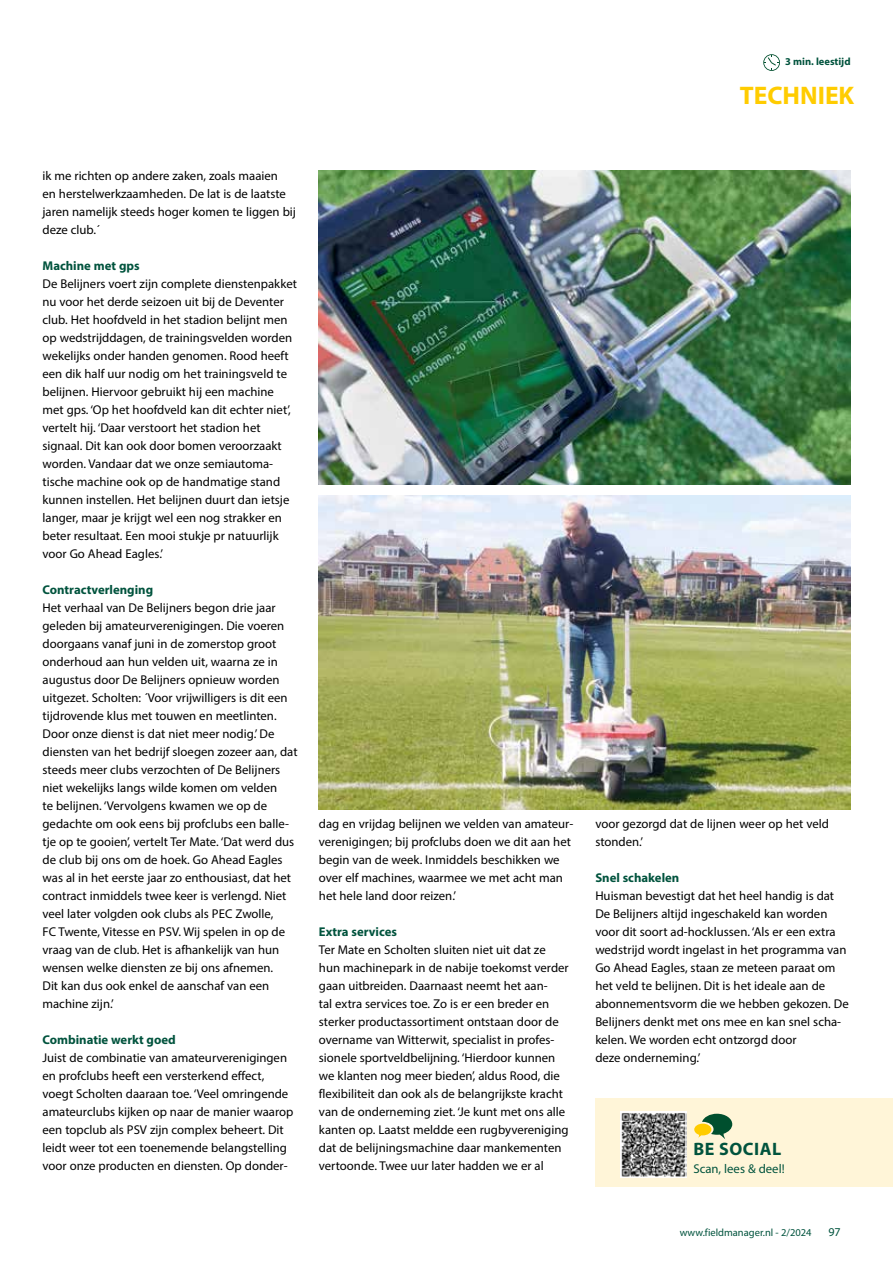
<style>
.page{position:relative;width:893px;height:1263px;background:#fff}
.page>*{position:absolute;margin:0;border:0;box-sizing:border-box;transform-origin:0 0}
.t1{font:700 25.5px "Myriad Pro";color:#fc0}
.t2{font:700 18px "Myriad Pro";letter-spacing:.03em;color:#00533d}
.t3{font:12.75px/18px "Myriad Pro";color:#000}
.t4{font:700 12.75px "Myriad Pro";color:#00533d}
.t5{font:12.75px "Myriad Pro";color:#00533d}
.t6{font:12px "Myriad Pro";color:#00533d}
.t7{font:10.5px "Myriad Pro";color:#00533d}
.t8{font:700 10.5px "Myriad Pro";color:#00533d}
</style>
<div class="page">
<img style="left:319px;top:170px;width:531px;height:314px">
<img style="left:319px;top:495px;width:531px;height:314px">
<svg style="left:763px;top:54px;width:17px;height:17px"></svg>
<div style="left:595px;top:1098px;width:298px;height:89px;background:#fff5d8"></div>
<img style="left:621px;top:1111px;width:65px;height:66px">
<svg style="left:694px;top:1114px;width:38px;height:25px"></svg>
<p class="t8" style="left:785px;top:55px;width:67px">3 min. leestijd</p>
<h1 class="t1" style="left:740px;top:79px;width:116px">TECHNIEK</h1>
<p class="t3" style="left:43px;top:167px;width:255px">ik me richten op andere zaken, zoals maaien<br>en herstelwerkzaamheden. De lat is de laatste jaren namelijk steeds hoger komen te liggen bij deze club.´</p>
<p class="t4" style="left:43px;top:257px;width:99px">Machine met gps</p>
<p class="t3" style="left:43px;top:275px;width:256px">De Belijners voert zijn complete dienstenpakket nu voor het derde seizoen uit bij de Deventer club. Het hoofdveld in het stadion belijnt men op wedstrijddagen, de trainingsvelden worden wekelijks onder handen genomen. Rood heeft een dik half uur nodig om het trainingsveld te belijnen. Hiervoor gebruikt hij een machine met gps. ‘Op het hoofdveld kan dit echter niet’, vertelt hij. ‘Daar verstoort het stadion het signaal. Dit kan ook door bomen veroorzaakt worden. Vandaar dat we onze semiautoma&shy;tische machine ook op de handmatige stand kunnen instellen. Het belijnen duurt dan ietsje langer, maar je krijgt wel een nog strakker en beter resultaat. Een mooi stukje pr natuurlijk voor Go Ahead Eagles.’</p>
<p class="t4" style="left:43px;top:581px;width:112px">Contractverlenging</p>
<p class="t3" style="left:43px;top:599px;width:257px">Het verhaal van De Belijners begon drie jaar geleden bij amateurverenigingen. Die voeren doorgaans vanaf juni in de zomerstop groot onderhoud aan hun velden uit, waarna ze in augustus door De Belijners opnieuw worden uitgezet. Scholten: ´Voor vrijwilligers is dit een tijdrovende klus met touwen en meetlinten.<br>Door onze dienst is dat niet meer nodig.’ De diensten van het bedrijf sloegen zozeer aan, dat steeds meer clubs verzochten of De Belijners niet wekelijks langs wilde komen om velden<br>te belijnen. ‘Vervolgens kwamen we op de gedachte om ook eens bij profclubs een balle&shy;tje op te gooien’, vertelt Ter Mate. ‘Dat werd dus de club bij ons om de hoek. Go Ahead Eagles was al in het eerste jaar zo enthousiast, dat het contract inmiddels twee keer is verlengd. Niet veel later volgden ook clubs als PEC Zwolle,<br>FC Twente, Vitesse en PSV. Wij spelen in op de vraag van de club. Het is afhankelijk van hun wensen welke diensten ze bij ons afnemen.<br>Dit kan dus ook enkel de aanschaf van een machine zijn.’</p>
<p class="t4" style="left:43px;top:1032px;width:135px">Combinatie werkt goed</p>
<p class="t3" style="left:43px;top:1049px;width:252px">Juist de combinatie van amateurverenigingen en profclubs heeft een versterkend effect, voegt Scholten daaraan toe. ‘Veel omringende amateurclubs kijken op naar de manier waarop een topclub als PSV zijn complex beheert. Dit leidt weer tot een toenemende belangstelling voor onze producten en diensten. Op donder-</p>
<p class="t3" style="left:319px;top:815px;width:256px">dag en vrijdag belijnen we velden van amateur&shy;verenigingen; bij profclubs doen we dit aan het begin van de week. Inmiddels beschikken we over elf machines, waarmee we met acht man het hele land door reizen.’</p>
<p class="t4" style="left:319px;top:924px;width:80px">Extra services</p>
<p class="t3" style="left:319px;top:941px;width:251px">Ter Mate en Scholten sluiten niet uit dat ze hun machinepark in de nabije toekomst verder gaan uitbreiden. Daarnaast neemt het aan-<br>tal extra services toe. Zo is er een breder en sterker productassortiment ontstaan door de overname van Witterwit, specialist in profes&shy;sionele sportveldbelijning. ‘Hierdoor kunnen we klanten nog meer bieden’, aldus Rood, die flexibiliteit dan ook als de belangrijkste kracht van de onderneming ziet. ‘Je kunt met ons alle kanten op. Laatst meldde een rugbyvereniging dat de belijningsmachine daar mankementen vertoonde. Twee uur later hadden we er al</p>
<p class="t3" style="left:595px;top:815px;width:235px">voor gezorgd dat de lijnen weer op het veld stonden.’</p>
<p class="t4" style="left:595px;top:870px;width:86px">Snel schakelen</p>
<p class="t3" style="left:595px;top:887px;width:255px">Huisman bevestigt dat het heel handig is dat De Belijners altijd ingeschakeld kan worden voor dit soort ad-hocklussen. ‘Als er een extra wedstrijd wordt ingelast in het programma van Go Ahead Eagles, staan ze meteen paraat om het veld te belijnen. Dit is het ideale aan de abonnementsvorm die we hebben gekozen. De Belijners denkt met ons mee en kan snel scha&shy;kelen. We worden echt ontzorgd door<br>deze onderneming.’</p>
<h2 class="t2" style="left:693px;top:1137px;width:89px">BE SOCIAL</h2>
<p class="t5" style="left:693px;top:1161px;width:93px">Scan, lees &amp; deel!</p>
<p class="t7" style="left:680px;top:1226px;width:133px">www.fieldmanager.nl - 2/2024</p>
<p class="t6" style="left:828px;top:1224px;width:14px">97</p>
</div>
